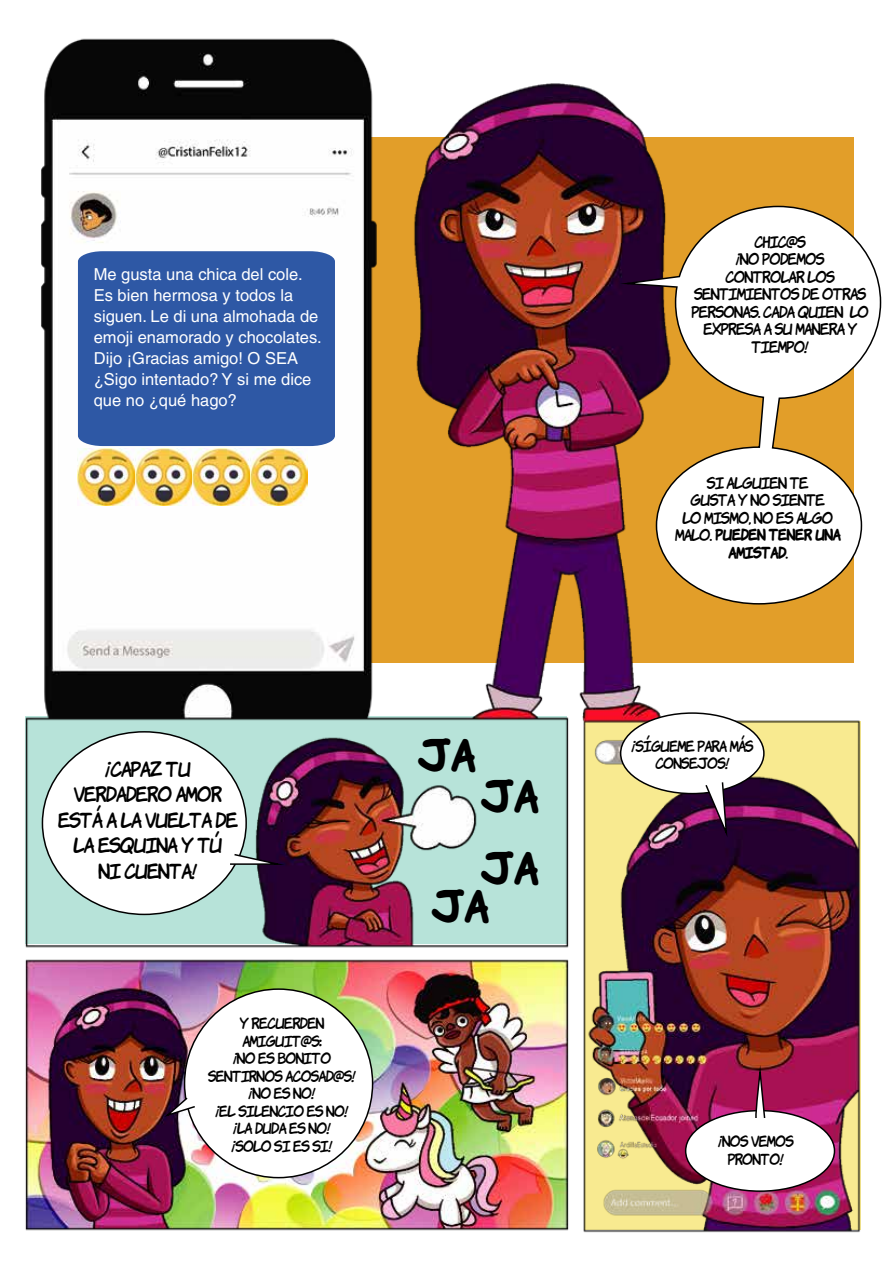
<style>
.page{position:relative;width:893px;height:1263px;background:#fff}
.page>*{position:absolute;margin:0;border:0;box-sizing:border-box;transform-origin:0 0}
.t1{font:700 42px/72px "Komika Hand";color:#000}
.t2{font:19.5px/25.5px "Komika Hand";letter-spacing:-.055em;color:#000;text-align:center;scale:.94 1}
.t3{font:16.5px/21px "Helvetica";color:#fff}
.t4{font:15px/17.5px "Komika Hand";letter-spacing:-.055em;color:#000;text-align:center;scale:.94 1}
.t5{font:14.25px/17.5px "Komika Hand";letter-spacing:-.055em;color:#000;text-align:center;scale:.94 1}
.s1{font-weight:700}
</style>
<div class="page">
<img style="left:25px;top:38px;width:836px;height:1195px">
<div style="left:78px;top:251px;width:257px;height:195px;background:#2e58a5"></div>
<div style="left:42px;top:732px;width:204px;height:182px;background:#fff;border-radius:50%"></div>
<div style="left:185px;top:989px;width:188px;height:189px;background:#fff;border-radius:50%"></div>
<div style="left:621px;top:713px;width:143px;height:80px;background:#fff;border-radius:50%"></div>
<div style="left:620px;top:712px;width:145px;height:82px;border:2px solid #000;border-radius:50%"></div>
<div style="left:686px;top:1110px;width:148px;height:81px;background:#fff;border-radius:50%"></div>
<div style="left:685px;top:1110px;width:150px;height:82px;border:2px solid #000;border-radius:50%"></div>
<img style="left:78px;top:449px;width:230px;height:57px">
<svg style="left:626px;top:205px;width:256px;height:400px"></svg>
<svg style="left:704px;top:782px;width:24px;height:60px"></svg>
<svg style="left:755px;top:1041px;width:11px;height:77px"></svg>
<svg style="left:161px;top:1096px;width:34px;height:23px"></svg>
<svg style="left:230px;top:853px;width:61px;height:13px"></svg>
<p class="t3" style="left:94px;top:264px;width:229px">Me gusta una chica del cole.<br>Es bien hermosa y todos la siguen. Le di una almohada de emoji enamorado y chocolates.<br>Dijo ¡Gracias amigo! O SEA ¿Sigo intentado? Y si me dice que no ¿qué hago?</p>
<h2 class="t2" style="left:58px;top:754px;width:193px">¡CAPAZ TU<br>VERDADERO AMOR<br>ESTÁ A LA VUELTA DE<br>LA ESQUINA Y TÚ<br>NI CUENTA!</h2>
<p class="t5" style="left:208px;top:1013px;width:159px">Y RECUERDEN<br>AMIGUIT@S:<br>¡NO ES BONITO<br>SENTIRNOS ACOSAD@S! ¡NO ES NO!<br>¡EL SILENCIO ES NO! ¡LA DUDA ES NO!<br>¡SOLO SI ES SI!</p>
<h1 class="t1" style="left:417px;top:715px;width:59px">JA</h1>
<h1 class="t1" style="left:480px;top:756px;width:59px">JA<br>JA</h1>
<h1 class="t1" style="left:430px;top:866px;width:59px">JA</h1>
<p class="t4" style="left:692px;top:231px;width:190px">CHIC@S<br>¡NO PODEMOS<br>CONTROLAR LOS<br>SENTIMIENTOS DE OTRAS<br>PERSONAS. CADA QUIEN LO<br>EXPRESA A SU MANERA Y<br>TIEMPO!</p>
<p class="t4" style="left:675px;top:472px;width:178px">SI ALGUIEN TE<br>GUSTA Y NO SIENTE<br>LO MISMO, NO ES ALGO<br>MALO. <span class="s1">PUEDEN TENER UNA<br>AMISTAD.</span></p>
<p class="t5" style="left:631px;top:736px;width:132px">¡SÍGUEME PARA MÁS</p>
<p class="t5" style="left:655px;top:753px;width:81px">CONSEJOS!</p>
<p class="t5" style="left:718px;top:1131px;width:82px">¡NOS VEMOS<br>PRONTO!</p>
</div>
